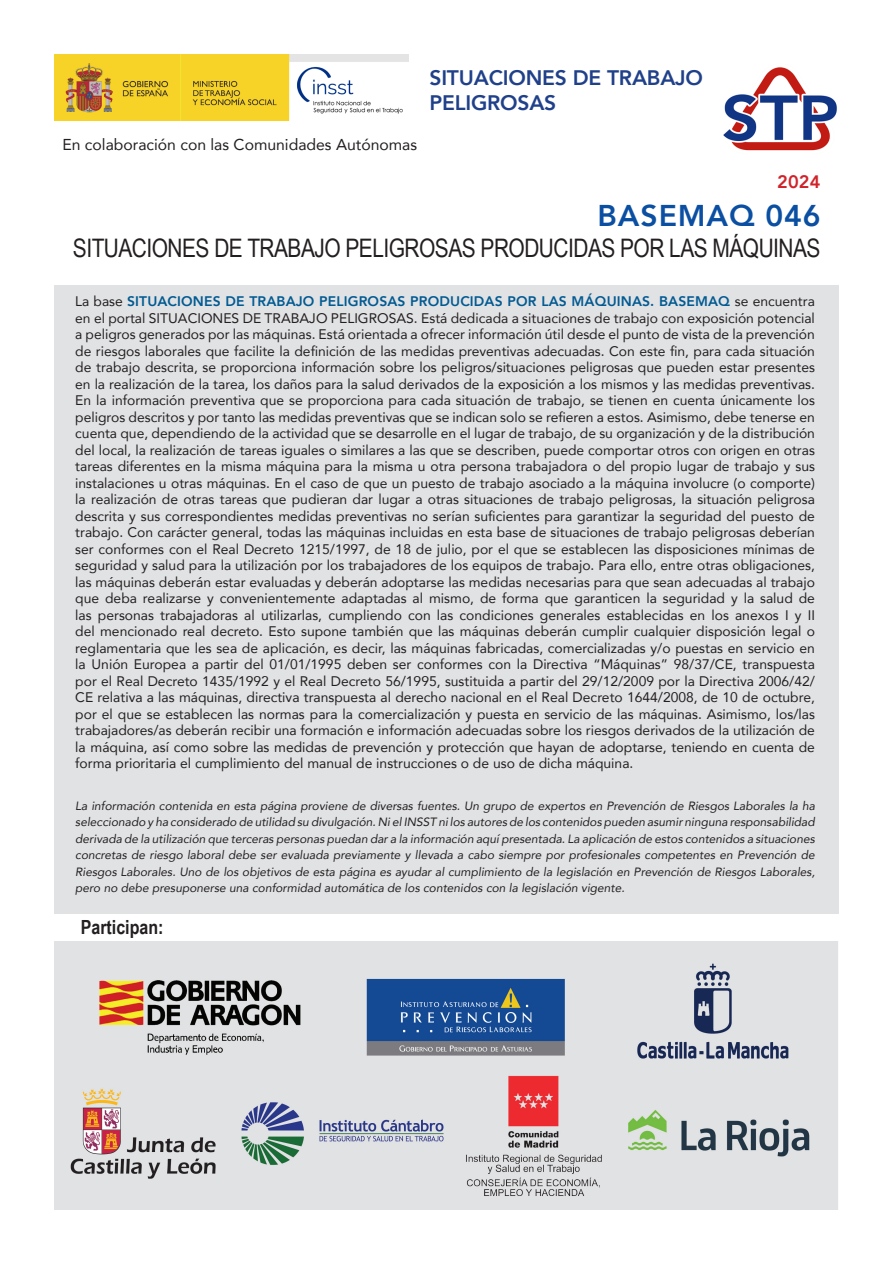
<style>
.page{position:relative;width:893px;height:1263px;background:#fff}
.page>*{position:absolute;margin:0;border:0;box-sizing:border-box;transform-origin:0 0}
.t1{font:800 30px "Avenir";letter-spacing:.03em;color:#0a4fa2}
.t2{font:25.5px "Arial Narrow";letter-spacing:-.02em;color:#231f20}
.t3{font:800 21px/25.2px "Avenir";letter-spacing:-.01em;color:#20418a}
.t4{font:700 19.5px "Arial Narrow";color:#231f20}
.t5{font:800 18px "Avenir";color:#d1232a}
.t6{font:15.75px "Avenir";color:#231f20}
.t7{font:13.8px/16.5px "Avenir";color:#231f20;text-align:justify}
.t8{font:italic 12px/16.5px "Avenir";color:#231f20;text-align:justify}
.s1{font-weight:800;color:#015a92}
</style>
<div class="page">
<img style="left:54px;top:54px;width:355px;height:66px">
<img style="left:723px;top:67px;width:114px;height:84px">
<div style="left:54px;top:285px;width:785px;height:629px;background:#e1e2e4"></div>
<img style="left:54px;top:941px;width:784px;height:268px">
<p class="t6" style="left:63px;top:132px;width:356px">En colaboración con las Comunidades Autónomas</p>
<h3 class="t3" style="left:429px;top:65px;width:275px">SITUACIONES DE TRABAJO<br>PELIGROSAS</h3>
<h3 class="t5" style="left:777px;top:168px;width:45px">2024</h3>
<h1 class="t1" style="left:598px;top:193px;width:224px">BASEMAQ 046</h1>
<h2 class="t2" style="left:73px;top:230px;width:749px">SITUACIONES DE TRABAJO PELIGROSAS PRODUCIDAS POR LAS MÁQUINAS</h2>
<p class="t7" style="left:75px;top:293px;width:741px">La base <span class="s1">SITUACIONES DE TRABAJO PELIGROSAS PRODUCIDAS POR LAS MÁQUINAS. BASEMAQ</span> se encuentra en el portal SITUACIONES DE TRABAJO PELIGROSAS. Está dedicada a situaciones de trabajo con exposición potencial a peligros generados por las máquinas. Está orientada a ofrecer información útil desde el punto de vista de la prevención de riesgos laborales que facilite la definición de las medidas preventivas adecuadas. Con este fin, para cada situación de trabajo descrita, se proporciona información sobre los peligros/situaciones peligrosas que pueden estar presentes en la realización de la tarea, los daños para la salud derivados de la exposición a los mismos y las medidas preventivas.<br>En la información preventiva que se proporciona para cada situación de trabajo, se tienen en cuenta únicamente los peligros descritos y por tanto las medidas preventivas que se indican solo se refieren a estos. Asimismo, debe tenerse en cuenta que, dependiendo de la actividad que se desarrolle en el lugar de trabajo, de su organización y de la distribución del local, la realización de tareas iguales o similares a las que se describen, puede comportar otros con origen en otras tareas diferentes en la misma máquina para la misma u otra persona trabajadora o del propio lugar de trabajo y sus instalaciones u otras máquinas. En el caso de que un puesto de trabajo asociado a la máquina involucre (o comporte) la realización de otras tareas que pudieran dar lugar a otras situaciones de trabajo peligrosas, la situación peligrosa descrita y sus correspondientes medidas preventivas no serían suficientes para garantizar la seguridad del puesto de trabajo. Con carácter general, todas las máquinas incluidas en esta base de situaciones de trabajo peligrosas deberían ser conformes con el Real Decreto 1215/1997, de 18 de julio, por el que se establecen las disposiciones mínimas de seguridad y salud para la utilización por los trabajadores de los equipos de trabajo. Para ello, entre otras obligaciones, las máquinas deberán estar evaluadas y deberán adoptarse las medidas necesarias para que sean adecuadas al trabajo que deba realizarse y convenientemente adaptadas al mismo, de forma que garanticen la seguridad y la salud de las personas trabajadoras al utilizarlas, cumpliendo con las condiciones generales establecidas en los anexos I y II del mencionado real decreto. Esto supone también que las máquinas deberán cumplir cualquier disposición legal o reglamentaria que les sea de aplicación, es decir, las máquinas fabricadas, comercializadas y/o puestas en servicio en la Unión Europea a partir del 01/01/1995 deben ser conformes con la Directiva “Máquinas” 98/37/CE, transpuesta por el Real Decreto 1435/1992 y el Real Decreto 56/1995, sustituida a partir del 29/12/2009 por la Directiva 2006/42/ CE relativa a las máquinas, directiva transpuesta al derecho nacional en el Real Decreto 1644/2008, de 10 de octubre, por el que se establecen las normas para la comercialización y puesta en servicio de las máquinas. Asimismo, los/las trabajadores/as deberán recibir una formación e información adecuadas sobre los riesgos derivados de la utilización de la máquina, así como sobre las medidas de prevención y protección que hayan de adoptarse, teniendo en cuenta de forma prioritaria el cumplimiento del manual de instrucciones o de uso de dicha máquina.</p>
<p class="t8" style="left:75px;top:797px;width:741px">La información contenida en esta página proviene de diversas fuentes. Un grupo de expertos en Prevención de Riesgos Laborales la ha seleccionado y ha considerado de utilidad su divulgación. Ni el INSST ni los autores de los contenidos pueden asumir ninguna responsabilidad derivada de la utilización que terceras personas puedan dar a la información aquí presentada. La aplicación de estos contenidos a situaciones concretas de riesgo laboral debe ser evaluada previamente y llevada a cabo siempre por profesionales competentes en Prevención de Riesgos Laborales. Uno de los objetivos de esta página es ayudar al cumplimiento de la legislación en Prevención de Riesgos Laborales, pero no debe presuponerse una conformidad automática de los contenidos con la legislación vigente.</p>
<h3 class="t4" style="left:81px;top:912px;width:84px">Participan:</h3>
</div>
